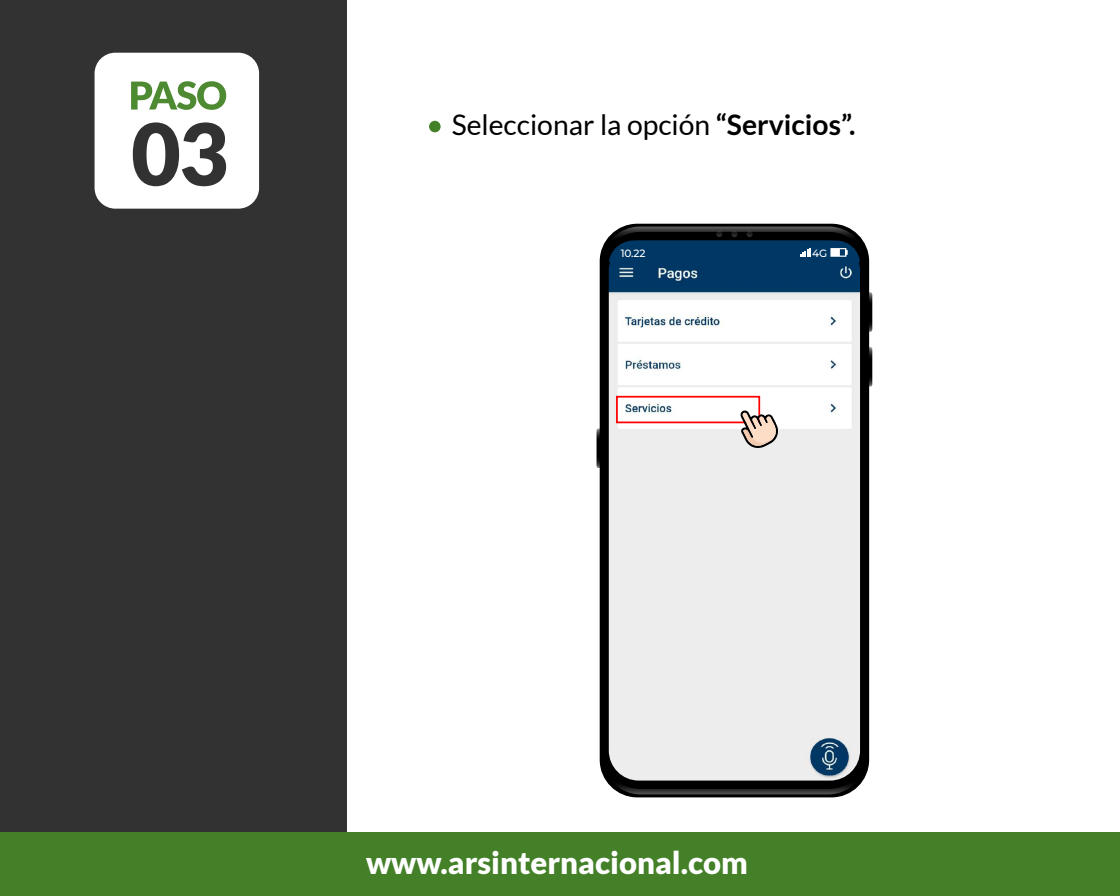
<style>
.page{position:relative;width:1120px;height:896px;background:#fff}
.page>*{position:absolute;margin:0;border:0;box-sizing:border-box;transform-origin:0 0}
.t1{font:900 85.66px "Lato";color:#323232}
.t2{font:900 31.06px "Lato";color:#fff}
.t3{font:28.26px "Lato";color:#000}
.t4{font:500 10.59px "Montserrat";color:#fff}
.s1{font-weight:700}
</style>
<div class="page">
<div style="left:0;top:0;width:348px;height:896px;background:#323232"></div>
<div style="left:0;top:832px;width:1120px;height:64px;background:#438028"></div>
<div style="left:429px;top:121px;width:12px;height:11px;background:#438028;border-radius:50%"></div>
<div style="left:95px;top:53px;width:164px;height:156px;background:#fff;border-radius:21px"></div>
<svg style="left:131px;top:81px;width:95px;height:29px"></svg>
<svg style="left:869px;top:292px;width:3px;height:40px"></svg>
<svg style="left:597px;top:429px;width:3px;height:39px"></svg>
<svg style="left:869px;top:347px;width:3px;height:40px"></svg>
<div style="left:600px;top:224px;width:269px;height:573px;background:#000;border-radius:38px"></div>
<svg style="left:603px;top:751px;width:263px;height:43px"></svg>
<img style="left:609px;top:270px;width:251px;height:511px">
<svg style="left:602px;top:227px;width:265px;height:43px"></svg>
<div style="left:616px;top:396px;width:144px;height:27px;border:2px solid #f00"></div>
<svg style="left:740px;top:410px;width:39px;height:40px;background:#c4b3a9"></svg>
<h1 class="t1" style="left:131px;top:104px;width:99px">03</h1>
<p class="t3" style="left:452px;top:109px;width:405px">Seleccionar la opción <span class="s1">“Servicios”.</span></p>
<p class="t4" style="left:621px;top:246px;width:26px">10.22</p>
<p class="t4" style="left:812px;top:246px;width:17px">4G</p>
<p class="t2" style="left:366px;top:844px;width:383px">www.arsinternacional.com</p>
</div>
